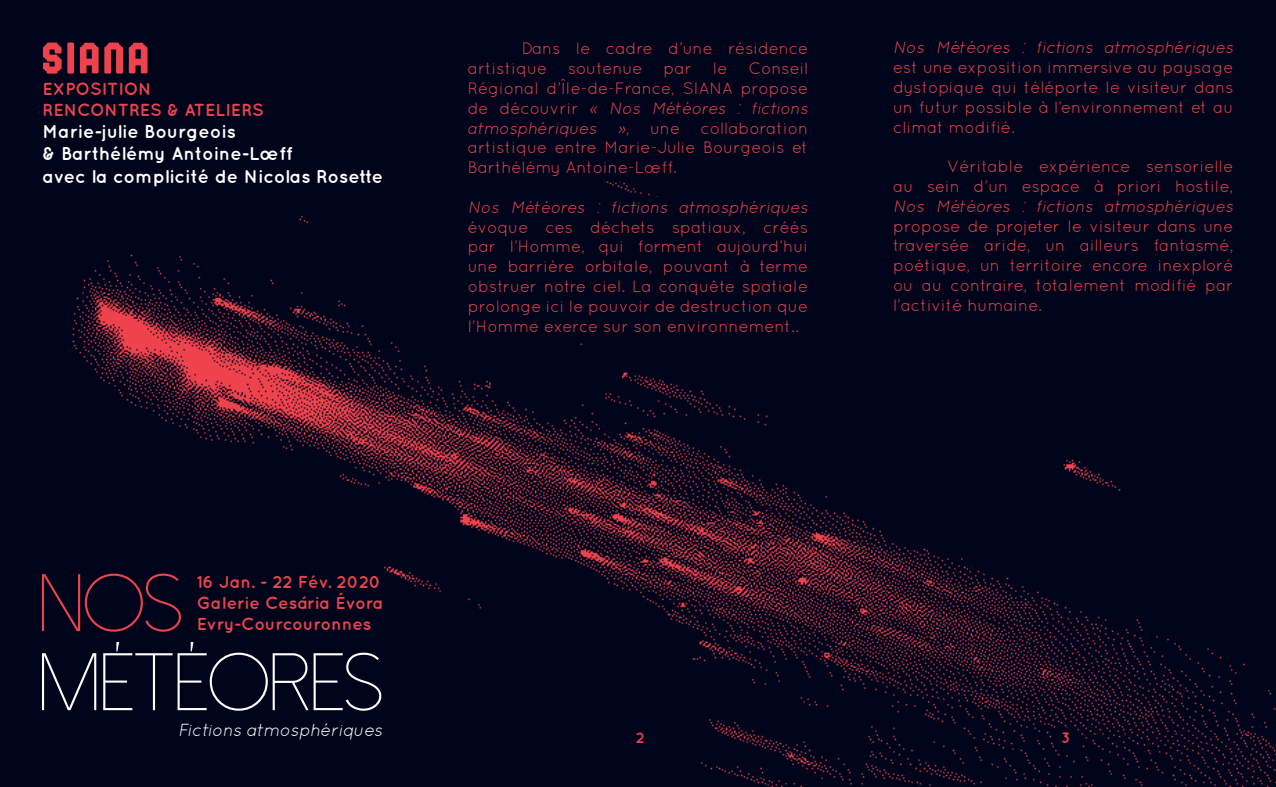
<style>
.page{position:relative;width:1276px;height:787px;background:#fff}
.page>*{position:absolute;margin:0;border:0;box-sizing:border-box;transform-origin:0 0}
.t1{font:300 81.15px "Dolce Vita";color:#fff}
.t2{font:300 81.15px "Dolce Vita";color:#ee434d}
.t3{font:700 18.6px/22.4px "Quicksand";color:#fff}
.t4{font:700 17.4px/20.9px "Quicksand";color:#ee434d}
.t5{font:italic 17.4px "Quicksand";color:#fff}
.t6{font:700 17.25px/21px "Quicksand";color:#ee434d}
.t7{font:16.5px/19.8px "Quicksand";color:#ee434d;text-align:justify}
.t8{font:italic 16.5px "Quicksand";color:#ee434d}
.t9{font:700 15px "Quicksand";color:#ee434d}
.s1{font-style:italic}
</style>
<div class="page">
<img style="left:0;top:0;width:1276px;height:786px">
<img style="left:0;top:786px;width:1276px;height:1px">
<div style="left:631px;top:728px;width:18px;height:18px;background:#00041b"></div>
<div style="left:1056px;top:728px;width:18px;height:18px;background:#00041b"></div>
<div style="left:43px;top:123px;width:198px;height:18px;background:#00041b"></div>
<div style="left:43px;top:145px;width:250px;height:18px;background:#00041b"></div>
<div style="left:43px;top:168px;width:340px;height:18px;background:#00041b"></div>
<svg style="left:43px;top:42px;width:105px;height:32px;background:#8b2838"></svg>
<div style="left:463px;top:39px;width:349px;height:142px;background:#00041b"></div>
<div style="left:463px;top:197px;width:349px;height:122px;background:#00041b"></div>
<div style="left:463px;top:316px;width:349px;height:23px;background:#00041b"></div>
<div style="left:889px;top:37px;width:348px;height:103px;background:#00041b"></div>
<div style="left:889px;top:136px;width:348px;height:24px;background:#00041b"></div>
<div style="left:889px;top:156px;width:348px;height:162px;background:#00041b"></div>
<p class="t4" style="left:43px;top:78px;width:223px">EXPOSITION<br>RENCONTRES &amp; ATELIERS</p>
<p class="t3" style="left:43px;top:120px;width:342px">Marie-julie Bourgeois<br>&amp; Barthélémy Antoine-Lœff<br>avec la complicité de Nicolas Rosette</p>
<p class="t7" style="left:468px;top:38px;width:342px;text-indent:54px">Dans le cadre d’une résidence artistique</p>
<p class="t7" style="left:468px;top:58px;width:342px;text-indent:281px">Conseil Régional d’Île-de-France, SIANA propose de découvrir <span class="s1">« Nos Météores : fictions atmosphériques »</span>, une collaboration artistique entre Marie-Julie Bourgeois et Barthélémy Antoine-Lœff.</p>
<p class="t8" style="left:468px;top:197px;width:342px">Nos Météores : fictions atmosphériques</p>
<p class="t7" style="left:468px;top:217px;width:342px">évoque ces déchets spatiaux, créés par l’Homme, qui forment aujourd’hui une barrière orbitale, pouvant à terme obstruer notre ciel. La conquête spatiale prolonge ici le pouvoir de destruction que l’Homme exerce sur son environnement..</p>
<p class="t7" style="left:568px;top:58px;width:76px">soutenue</p>
<p class="t7" style="left:663px;top:58px;width:30px">par</p>
<p class="t7" style="left:713px;top:58px;width:16px">le</p>
<p class="t8" style="left:893px;top:38px;width:342px">Nos Météores : fictions atmosphériques</p>
<p class="t7" style="left:893px;top:57px;width:342px">est une exposition immersive au paysage dystopique qui téléporte le visiteur dans un futur possible à l’environnement et au climat modifié.</p>
<p class="t7" style="left:893px;top:156px;width:342px;text-align:right">Véritable expérience sensorielle<br>au sein d’un espace à priori hostile,</p>
<p class="t8" style="left:893px;top:196px;width:342px">Nos Météores : fictions atmosphériques</p>
<p class="t7" style="left:893px;top:216px;width:342px">propose de projeter le visiteur dans une traversée aride, un ailleurs fantasmé, poétique, un territoire encore inexploré ou au contraire, totalement modifié par l’activité humaine.</p>
<h1 class="t2" style="left:38px;top:563px;width:146px">NOS</h1>
<h1 class="t1" style="left:38px;top:642px;width:346px">MÉTÉORES</h1>
<p class="t5" style="left:178px;top:720px;width:206px">Fictions atmosphériques</p>
<p class="t6" style="left:197px;top:571px;width:188px">16 Jan. - 22 Fév. 2020<br>Galerie Cesária Évora<br>Evry-Courcouronnes</p>
<p class="t9" style="left:636px;top:728px;width:10px">2</p>
<p class="t9" style="left:1061px;top:728px;width:11px">3</p>
</div>
